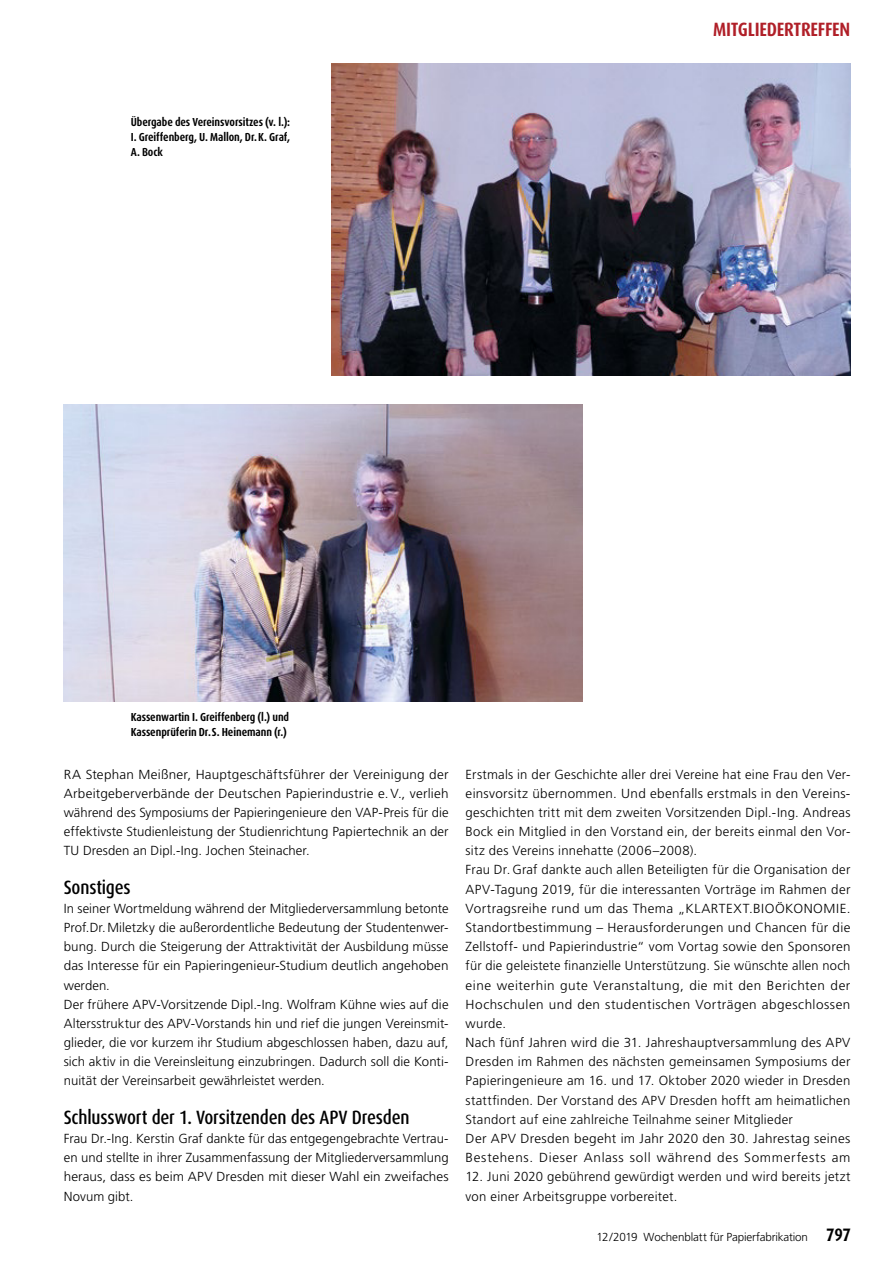
<style>
.page{position:relative;width:893px;height:1263px;background:#fff}
.page>*{position:absolute;margin:0;border:0;box-sizing:border-box;transform-origin:0 0}
.t1{font:500 condensed 19.35px "Dax OT";letter-spacing:-.01em;color:#000}
.t2{font:700 condensed 19.35px "Dax OT";letter-spacing:-.015em;color:#b01f28}
.t3{font:300 13.2px/19.2px "Frutiger LT Std";letter-spacing:.015em;color:#000}
.t4{font:700 condensed 11.7px/15px "Dax OT";letter-spacing:-.01em;color:#000;text-align:justify}
.t5{font:300 11.7px "Frutiger LT Std";letter-spacing:-.015em;color:#000}
.s1{font-family:"Dax OT";font-weight:700;font-stretch:condensed;font-size:18px}
</style>
<div class="page">
<img style="left:64px;top:404px;width:519px;height:298px">
<img style="left:332px;top:64px;width:518px;height:312px">
<p class="t4" style="left:131px;top:115px;width:161px">Übergabe des Vereinsvorsitzes (v. l.):<br>I. Greiffenberg, U. Mallon, Dr. K. Graf, A. Bock</p>
<h1 class="t2" style="left:713px;top:19px;width:139px">MITGLIEDERTREFFEN</h1>
<p class="t4" style="left:131px;top:710px;width:160px">Kassenwartin I. Greiffenberg (l.) und<br>Kassenprüferin Dr. S. Heinemann (r.)</p>
<p class="t3" style="left:64px;top:765px;width:386px;text-align:justify">RA Stephan Meißner, Hauptgeschäftsführer der Vereinigung der Arbeitgeberverbände der Deutschen Papierindustrie e. V., verlieh während des Symposiums der Papieringenieure den VAP-Preis für die effektivste Studienleistung der Studienrichtung Papiertechnik an der TU Dresden an Dipl.-Ing. Jochen Steinacher.</p>
<h1 class="t1" style="left:64px;top:878px;width:68px">Sonstiges</h1>
<p class="t3" style="left:64px;top:899px;width:386px">In seiner Wortmeldung während der Mitgliederversammlung betonte Prof.Dr. Miletzky die außerordentliche Bedeutung der Studentenwer&shy;bung. Durch die Steigerung der Attraktivität der Ausbildung müsse das Interesse für ein Papieringenieur-Studium deutlich angehoben werden.<br>Der frühere APV-Vorsitzende Dipl.-Ing. Wolfram Kühne wies auf die Altersstruktur des APV-Vorstands hin und rief die jungen Vereinsmit&shy;glieder, die vor kurzem ihr Studium abgeschlossen haben, dazu auf, sich aktiv in die Vereinsleitung einzubringen. Dadurch soll die Konti&shy;nuität der Vereinsarbeit gewährleistet werden.</p>
<h1 class="t1" style="left:64px;top:1108px;width:347px">Schlusswort der 1. Vorsitzenden des APV Dresden</h1>
<p class="t3" style="left:64px;top:1129px;width:386px;text-align:justify">Frau Dr.-Ing. Kerstin Graf dankte für das entgegengebrachte Vertrau&shy;en und stellte in ihrer Zusammenfassung der Mitgliederversammlung heraus, dass es beim APV Dresden mit dieser Wahl ein zweifaches Novum gibt.</p>
<p class="t3" style="left:466px;top:765px;width:386px">Erstmals in der Geschichte aller drei Vereine hat eine Frau den Ver&shy;einsvorsitz übernommen. Und ebenfalls erstmals in den Vereins&shy;geschichten tritt mit dem zweiten Vorsitzenden Dipl.-Ing. Andreas Bock ein Mitglied in den Vorstand ein, der bereits einmal den Vor&shy;sitz des Vereins innehatte (2006–2008).<br>Frau Dr. Graf dankte auch allen Beteiligten für die Organisation der APV-Tagung 2019, für die interessanten Vorträge im Rahmen der Vortragsreihe rund um das Thema „KLARTEXT.BIOÖKONOMIE.<br>Standortbestimmung – Herausforderungen und Chancen für die Zellstoff- und Papierindustrie“ vom Vortag sowie den Sponsoren für die geleistete inanzielle Unterstützung. Sie wünschte allen noch eine weiterhin gute Veranstaltung, die mit den Berichten der Hochschulen und den studentischen Vorträgen abgeschlossen wurde.<br>Nach fünf Jahren wird die 31. Jahreshauptversammlung des APV Dresden im Rahmen des nächsten gemeinsamen Symposiums der Papieringenieure am 16. und 17. Oktober 2020 wieder in Dresden stattinden. Der Vorstand des APV Dresden hofft am heimatlichen Standort auf eine zahlreiche Teilnahme seiner Mitglieder<br>Der APV Dresden begeht im Jahr 2020 den 30. Jahrestag seines Bestehens. Dieser Anlass soll während des Sommerfests am</p>
<p class="t3" style="left:466px;top:1167px;width:386px">12. Juni 2020 gebührend gewürdigt werden und wird bereits jetzt von einer Arbeitsgruppe vorbereitet.</p>
<p class="t5" style="left:596px;top:1231px;width:256px">12 /2019 Wochenblatt für Papierfabrikation <span class="s1">797</span></p>
</div>
